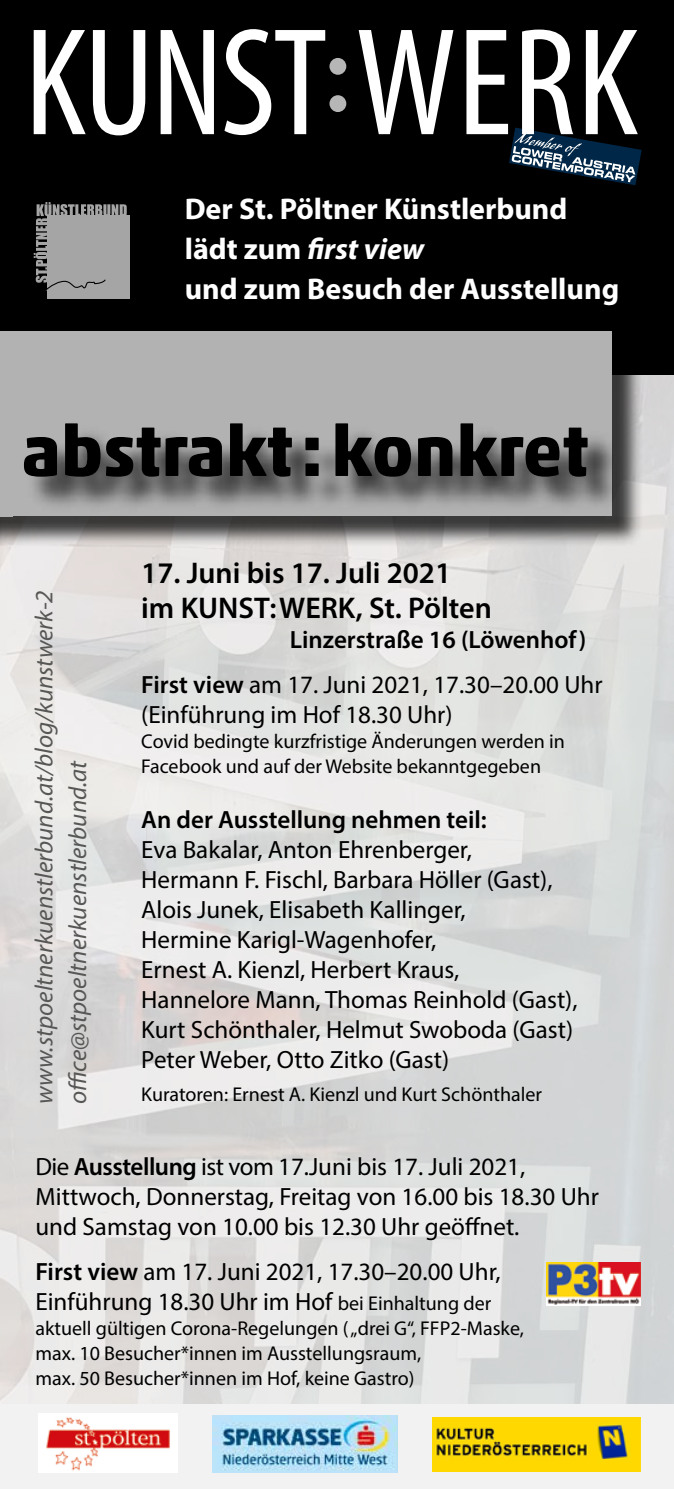
<style>
.page{position:relative;width:674px;height:1489px;background:#fff}
.page>*{position:absolute;margin:0;border:0;box-sizing:border-box;transform-origin:0 0}
.t1{font:700 71.5px "Akko Pro";color:#000}
.t2{font:700 30px/40px "Myriad Pro";color:#fff}
.t3{font:600 30px/35px "Myriad Pro";color:#000}
.t4{font:25px/30px "Myriad Pro";color:#000}
.t5{font:600 25px/45px "Myriad Pro";color:#000}
.t6{font:italic 25px/33.8px "Myriad Pro";color:#575756}
.t7{font:20px/25px "Myriad Pro";color:#000}
.s1{font-style:italic}
.s2{font-weight:400}
.s3{font-weight:600}
.s4{font-size:20px}
</style>
<div class="page">
<div style="left:0;top:0;width:673px;height:376px;background:#000"></div>
<div style="left:0;top:376px;width:673px;height:1112px;background:#f2f2f2"></div>
<img style="left:0;top:376px;width:673px;height:1027px">
<img style="left:432px;top:1417px;width:207px;height:54px">
<img style="left:38px;top:1413px;width:140px;height:58px">
<img style="left:212px;top:1415px;width:185px;height:56px">
<svg style="left:34px;top:30px;width:52px;height:104px"></svg>
<svg style="left:93px;top:30px;width:52px;height:105px"></svg>
<svg style="left:160px;top:30px;width:54px;height:104px"></svg>
<svg style="left:224px;top:29px;width:101px;height:106px"></svg>
<svg style="left:358px;top:30px;width:95px;height:104px"></svg>
<svg style="left:466px;top:30px;width:175px;height:155px"></svg>
<div style="left:329px;top:58px;width:17px;height:17px;background:#b6b6b6;border-radius:50%"></div>
<div style="left:329px;top:95px;width:17px;height:17px;background:#b6b6b6;border-radius:50%"></div>
<div style="left:48px;top:216px;width:82px;height:83px;background:#a5a5a5"></div>
<svg style="left:34px;top:202px;width:93px;height:90px"></svg>
<img style="left:546px;top:1261px;width:93px;height:44px">
<div style="left:0;top:334px;width:642px;height:214px;background:#000;opacity:.75"></div>
<svg style="left:11px;top:331px;width:600px;height:185px;background:#a09f9f"></svg>
<div style="left:0;top:331px;width:12px;height:185px;background:#b3b2b2"></div>
<p class="t2" style="left:185px;top:188px;width:436px">Der St. Pöltner Künstlerbund lädt zum <span class="s1">first view<br></span>und zum Besuch der Ausstellung</p>
<h1 class="t1" style="left:21px;top:407px;width:568px">abstrakt:konkret</h1>
<p class="t6" style="left:27px;top:1104px;width:515px;rotate:-90deg">www.stpoeltnerkuenstlerbund.at/blog/kunstwerk-2 office@stpoeltnerkuenstlerbund.at</p>
<p class="t3" style="left:141px;top:554px;width:352px">17. Juni bis 17. Juli 2021<br>im KUNST : WERK, St. Pölten</p>
<p class="t5" style="left:141px;top:616px;width:462px;text-indent:148px">Linzerstraße 16 (Löwenhof)<br>First view <span class="s2">am 17. Juni 2021, 17.30–20.00 Uhr</span></p>
<p class="t4" style="left:141px;top:699px;width:312px">(Einführung im Hof 18.30 Uhr)</p>
<p class="t7" style="left:141px;top:728px;width:425px">Covid bedingte kurzfristige Änderungen werden in<br>Facebook und auf der Website bekanntgegeben</p>
<p class="t5" style="left:141px;top:796px;width:347px">An der Ausstellung nehmen teil:</p>
<p class="t4" style="left:141px;top:834px;width:437px">Eva Bakalar, Anton Ehrenberger,<br>Hermann F. Fischl, Barbara Höller (Gast), Alois Junek, Elisabeth Kallinger,<br>Hermine Karigl-Wagenhofer,<br>Ernest A. Kienzl, Herbert Kraus,<br>Hannelore Mann, Thomas Reinhold (Gast), Kurt Schönthaler, Helmut Swoboda (Gast)<br>Peter Weber, Otto Zitko (Gast)</p>
<p class="t7" style="left:141px;top:1081px;width:402px">Kuratoren: Ernest A. Kienzl und Kurt Schönthaler</p>
<p class="t4" style="left:35px;top:1150px;width:564px">Die <span class="s3">Ausstellung</span> ist vom 17.Juni bis 17. Juli 2021,<br>Mittwoch, Donnerstag, Freitag von 16.00 bis 18.30 Uhr und Samstag von 10.00 bis 12.30 Uhr geöffnet.</p>
<p class="t4" style="left:35px;top:1255px;width:466px"><span class="s3">First view</span> am 17. Juni 2021, 17.30–20.00 Uhr,<br>Einführung 18.30 Uhr im Hof <span class="s4">bei Einhaltung der</span></p>
<p class="t7" style="left:35px;top:1314px;width:489px">aktuell gültigen Corona-Regelungen ( „drei G“, FFP2-Maske, max. 10 Besucher*innen im Ausstellungsraum,<br>max. 50 Besucher*innen im Hof, keine Gastro)</p>
</div>
